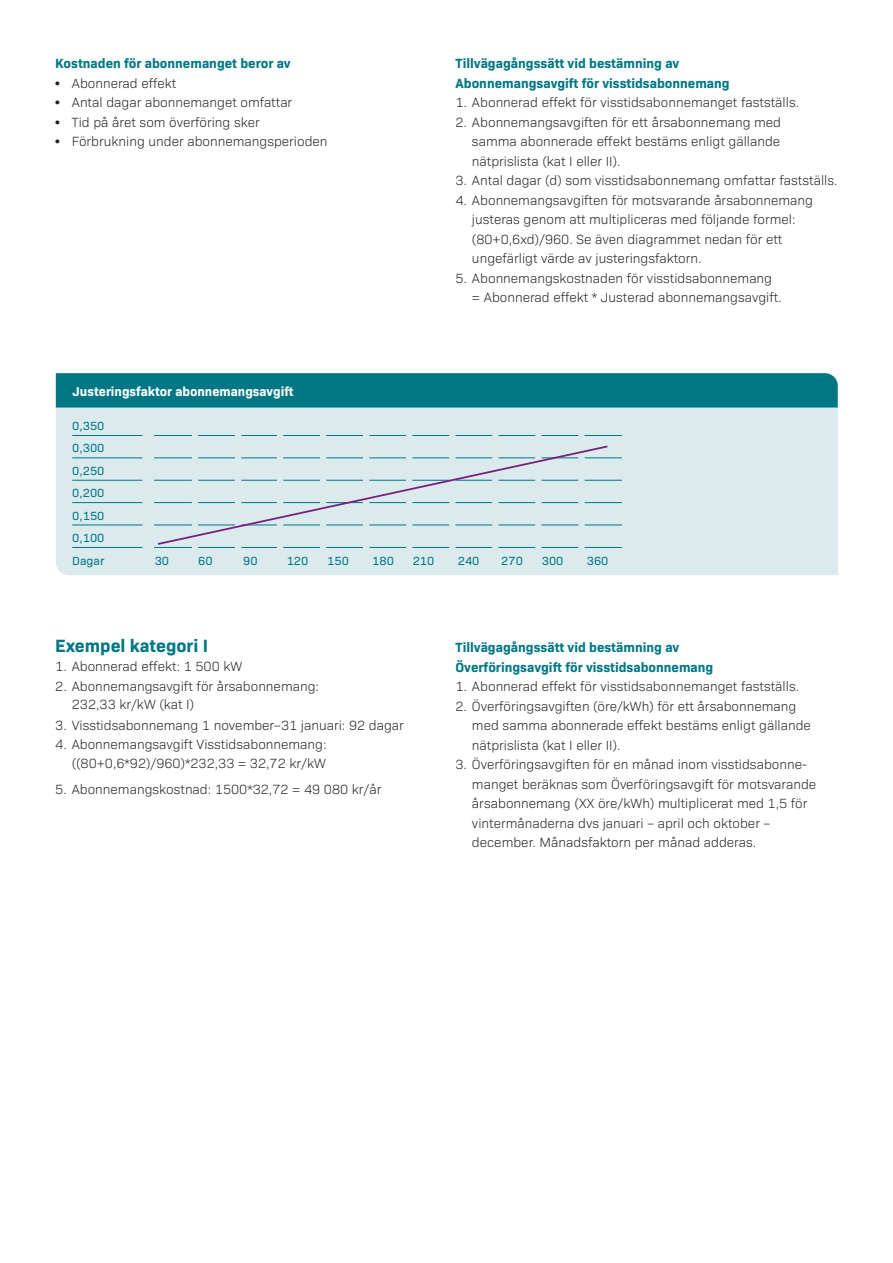
<style>
.page{position:relative;width:893px;height:1263px;background:#fff}
.page>*{position:absolute;margin:0;border:0;box-sizing:border-box;transform-origin:0 0}
.t1{font:700 18px "Bio Sans";color:#007785}
.t2{font:300 13.5px/19.5px "Bio Sans";color:#231f20}
.t3{font:700 13.5px/19.5px "Bio Sans";color:#007785}
.t4{font:700 13.05px "Bio Sans";color:#fff}
.t5{font:12px "Bio Sans";color:#007785}
.s1{font-family:"Gill Sans";font-weight:700}
</style>
<div class="page">
<div style="left:56px;top:407px;width:782px;height:168px;background:#dbeaed"></div>
<div style="left:56px;top:373px;width:782px;height:34px;background:#007785"></div>
<hr style="left:72px;top:435px;width:550px;height:1px;background:#007785">
<hr style="left:72px;top:458px;width:550px;height:1px;background:#007785">
<hr style="left:72px;top:480px;width:550px;height:1px;background:#007785">
<hr style="left:72px;top:502px;width:550px;height:1px;background:#007785">
<hr style="left:72px;top:525px;width:550px;height:1px;background:#007785">
<hr style="left:72px;top:547px;width:550px;height:1px;background:#007785">
<div style="left:142px;top:413px;width:12px;height:155px;background:#dbeaed"></div>
<svg style="left:192px;top:413px;width:6px;height:155px"></svg>
<svg style="left:235px;top:413px;width:6px;height:155px"></svg>
<svg style="left:277px;top:413px;width:6px;height:155px"></svg>
<svg style="left:320px;top:413px;width:6px;height:155px"></svg>
<svg style="left:363px;top:413px;width:6px;height:155px"></svg>
<svg style="left:406px;top:413px;width:6px;height:155px"></svg>
<svg style="left:449px;top:413px;width:6px;height:155px"></svg>
<svg style="left:492px;top:413px;width:7px;height:155px"></svg>
<svg style="left:535px;top:413px;width:7px;height:155px"></svg>
<svg style="left:578px;top:413px;width:7px;height:155px"></svg>
<svg style="left:156px;top:444px;width:453px;height:102px;background:#d1e2e7"></svg>
<p class="t3" style="left:55px;top:53px;width:237px">Kostnaden för abonnemanget beror av</p>
<p class="t2" style="left:55px;top:72px;width:123px"><span class="s1">•</span> Abonnerad effekt</p>
<p class="t2" style="left:55px;top:92px;width:239px"><span class="s1">•</span> Antal dagar abonnemanget omfattar</p>
<p class="t2" style="left:55px;top:111px;width:206px"><span class="s1">•</span> Tid på året som överföring sker</p>
<p class="t2" style="left:55px;top:131px;width:274px"><span class="s1">•</span> Förbrukning under abonnemangsperioden</p>
<p class="t3" style="left:455px;top:53px;width:276px">Tillvägagångssätt vid bestämning av<br>Abonnemangsavgift för visstidsabonnemang</p>
<p class="t2" style="left:455px;top:92px;width:345px">1. Abonnerad effekt för visstidsabonnemanget fastställs.</p>
<p class="t2" style="left:455px;top:111px;width:327px;text-align:right">2. Abonnemangsavgiften för ett årsabonnemang med samma abonnerade effekt bestäms enligt gällande</p>
<p class="t2" style="left:472px;top:150px;width:150px">nätprislista (kat I eller II).</p>
<p class="t2" style="left:455px;top:170px;width:384px">3. Antal dagar (d) som visstidsabonnemang omfattar fastställs.</p>
<p class="t2" style="left:472px;top:189px;width:343px;text-indent:-16px">4. Abonnemangsavgiften för motsvarande årsabonnemang justeras genom att multipliceras med följande formel: (80+0,6xd)/960. Se även diagrammet nedan för ett ungefärligt värde av justeringsfaktorn.</p>
<p class="t2" style="left:472px;top:267px;width:311px;text-indent:-16px">5. Abonnemangskostnaden för visstidsabonnemang = Abonnerad effekt * Justerad abonnemangsavgift.</p>
<p class="t4" style="left:73px;top:381px;width:222px">Justeringsfaktor abonnemangsavgift</p>
<p class="t5" style="left:72px;top:417px;width:34px">0,350</p>
<p class="t5" style="left:72px;top:439px;width:34px">0,300</p>
<p class="t5" style="left:72px;top:462px;width:34px">0,250</p>
<p class="t5" style="left:72px;top:484px;width:34px">0,200</p>
<p class="t5" style="left:72px;top:507px;width:34px">0,150</p>
<p class="t5" style="left:72px;top:529px;width:34px">0,100</p>
<p class="t5" style="left:72px;top:552px;width:34px">Dagar</p>
<p class="t5" style="left:155px;top:552px;width:16px">30</p>
<p class="t5" style="left:198px;top:552px;width:16px">60</p>
<p class="t5" style="left:243px;top:552px;width:16px">90</p>
<p class="t5" style="left:287px;top:552px;width:23px">120</p>
<p class="t5" style="left:327px;top:552px;width:23px">150</p>
<p class="t5" style="left:372px;top:552px;width:23px">180</p>
<p class="t5" style="left:413px;top:552px;width:23px">210</p>
<p class="t5" style="left:458px;top:552px;width:23px">240</p>
<p class="t5" style="left:501px;top:552px;width:23px">270</p>
<p class="t5" style="left:542px;top:552px;width:23px">300</p>
<p class="t5" style="left:587px;top:552px;width:23px">360</p>
<p class="t1" style="left:55px;top:632px;width:154px">Exempel kategori I</p>
<p class="t2" style="left:55px;top:656px;width:189px">1. Abonnerad effekt: 1 500 kW</p>
<p class="t2" style="left:72px;top:676px;width:249px;line-height:18.1px;text-indent:-17px">2. Abonnemangsavgift för årsabonnemang:<br>232,33 kr/kW (kat I)</p>
<p class="t2" style="left:55px;top:714px;width:350px">3. Visstidsabonnemang 1 november–31 januari: 92 dagar</p>
<p class="t2" style="left:55px;top:735px;width:273px;line-height:18.1px;text-align:right">4. Abonnemangsavgift Visstidsabonnemang: ((80+0,6*92)/960)*232,33 = 32,72 kr/kW</p>
<p class="t2" style="left:55px;top:779px;width:328px">5. Abonnemangskostnad: 1500*32,72 = 49 080 kr/år</p>
<p class="t3" style="left:455px;top:636px;width:259px">Tillvägagångssätt vid bestämning av<br>Överföringsavgift för visstidsabonnemang</p>
<p class="t2" style="left:455px;top:676px;width:345px">1. Abonnerad effekt för visstidsabonnemanget fastställs.</p>
<p class="t2" style="left:472px;top:695px;width:340px;text-indent:-16px">2. Överföringsavgiften (öre/kWh) för ett årsabonnemang med samma abonnerade effekt bestäms enligt gällande nätprislista (kat I eller II).</p>
<p class="t2" style="left:472px;top:754px;width:346px;text-indent:-16px">3. Överföringsavgiften för en månad inom visstidsabonne&shy;manget beräknas som Överföringsavgift för motsvarande</p>
<p class="t2" style="left:472px;top:793px;width:337px">årsabonnemang (XX öre/kWh) multiplicerat med 1,5 för vintermånaderna dvs januari – april och oktober – december. Månadsfaktorn per månad adderas.</p>
</div>
